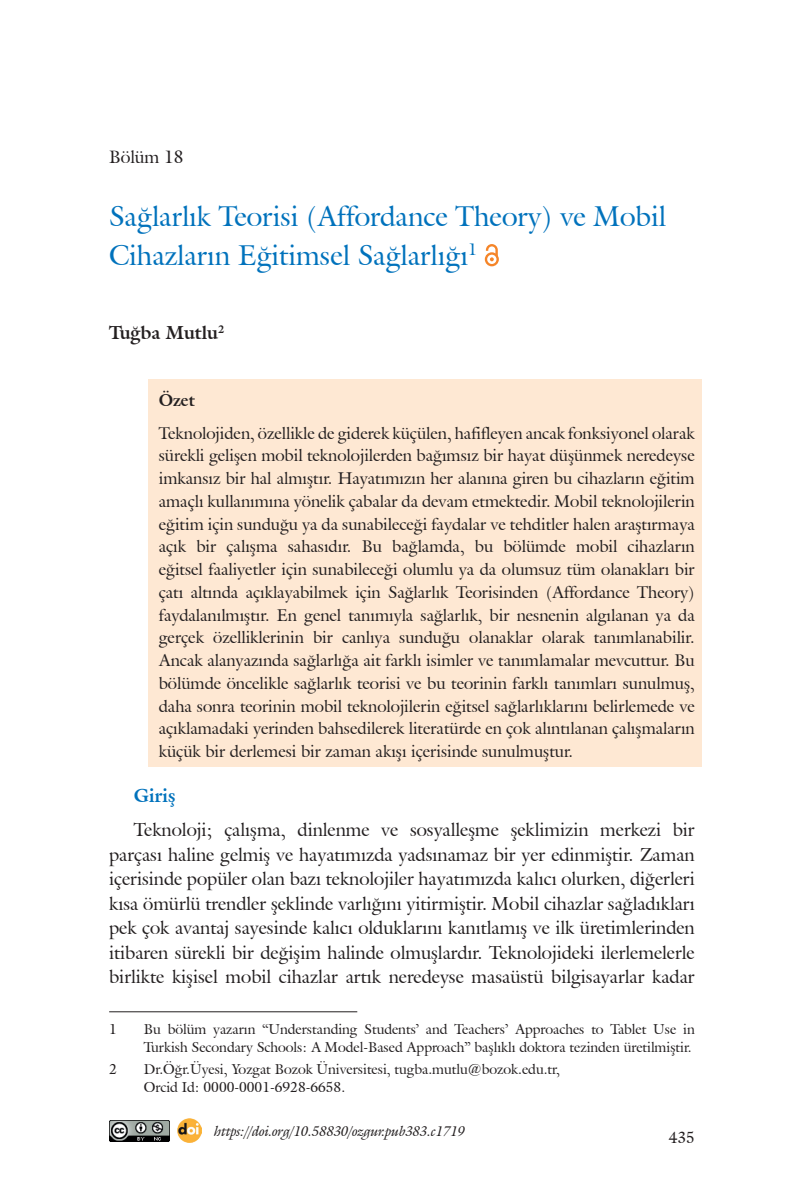
<style>
.page{position:relative;width:794px;height:1191px;background:#fff}
.page>*{position:absolute;margin:0;border:0;box-sizing:border-box;transform-origin:0 0}
.t1{font:28px/38.5px "Galliard IT Cby BT";color:#0072bc}
.t2{font:18.38px/24.5px "Galliard IT Cby BT";color:#231f20;text-align:justify}
.t3{font:700 18.38px "Galliard IT Cby BT";color:#231f20}
.t4{font:700 18.38px "Galliard IT Cby BT";color:#0072bc}
.t5{font:17.5px "Galliard IT Cby BT";color:#231f20}
.t6{font:16.62px/22.8px "Galliard IT Cby BT";color:#231f20;text-align:justify}
.t7{font:700 16.62px "Galliard IT Cby BT";color:#231f20}
.t8{font:15.75px "Galliard IT Cby BT";color:#231f20}
.t9{font:14px/17.5px "Galliard IT Cby BT";color:#231f20}
.t10{font:italic 14px "Galliard IT Cby BT";color:#231f20}
</style>
<div class="page">
<div style="left:148px;top:379px;width:554px;height:387px;background:#fee8d3"></div>
<svg style="left:485px;top:244px;width:14px;height:22px"></svg>
<hr style="left:109px;top:1011px;width:248px;height:1px;background:#231f20">
<img style="left:109px;top:1120px;width:60px;height:21px">
<img style="left:177px;top:1118px;width:24px;height:24px">
<p class="t5" style="left:109px;top:145px;width:76px">Bölüm 18</p>
<h1 class="t1" style="left:109px;top:197px;width:558px">Sağlarlık Teorisi (Affordance Theory) ve Mobil<br>Cihazların Eğitimsel Sağlarlığı<sup>1</sup></h1>
<p class="t3" style="left:109px;top:320px;width:117px">Tuğba Mutlu<sup>2</sup></p>
<p class="t7" style="left:159px;top:389px;width:38px">Özet</p>
<p class="t6" style="left:159px;top:421px;width:537px">Teknolojiden, özellikle de giderek küçülen, hafifleyen ancak fonksiyonel olarak sürekli gelişen mobil teknolojilerden bağımsız bir hayat düşünmek neredeyse imkansız bir hal almıştır. Hayatımızın her alanına giren bu cihazların eğitim amaçlı kullanımına yönelik çabalar da devam etmektedir. Mobil teknolojilerin eğitim için sunduğu ya da sunabileceği faydalar ve tehditler halen araştırmaya açık bir çalışma sahasıdır. Bu bağlamda, bu bölümde mobil cihazların eğitsel faaliyetler için sunabileceği olumlu ya da olumsuz tüm olanakları bir çatı altında açıklayabilmek için Sağlarlık Teorisinden (Affordance Theory) faydalanılmıştır. En genel tanımıyla sağlarlık, bir nesnenin algılanan ya da gerçek özelliklerinin bir canlıya sunduğu olanaklar olarak tanımlanabilir.<br>Ancak alanyazında sağlarlığa ait farklı isimler ve tanımlamalar mevcuttur. Bu bölümde öncelikle sağlarlık teorisi ve bu teorinin farklı tanımları sunulmuş, daha sonra teorinin mobil teknolojilerin eğitsel sağlarlıklarını belirlemede ve açıklamadaki yerinden bahsedilerek literatürde en çok alıntılanan çalışmaların küçük bir derlemesi bir zaman akışı içerisinde sunulmuştur.</p>
<p class="t4" style="left:134px;top:783px;width:43px">Giriş</p>
<p class="t2" style="left:109px;top:817px;width:587px;text-indent:25px">Teknoloji; çalışma, dinlenme ve sosyalleşme şeklimizin merkezi bir parçası haline gelmiş ve hayatımızda yadsınamaz bir yer edinmiştir. Zaman içerisinde popüler olan bazı teknolojiler hayatımızda kalıcı olurken, diğerleri kısa ömürlü trendler şeklinde varlığını yitirmiştir. Mobil cihazlar sağladıkları pek çok avantaj sayesinde kalıcı olduklarını kanıtlamış ve ilk üretimlerinden itibaren sürekli bir değişim halinde olmuşlardır. Teknolojideki ilerlemelerle birlikte kişisel mobil cihazlar artık neredeyse masaüstü bilgisayarlar kadar</p>
<p class="t9" style="left:109px;top:1020px;width:9px">1</p>
<p class="t9" style="left:144px;top:1020px;width:552px">Bu bölüm yazarın “Understanding Students’ and Teachers’ Approaches to Tablet Use in<br>Turkish Secondary Schools: A Model-Based Approach” başlıklı doktora tezinden üretilmiştir.</p>
<p class="t9" style="left:109px;top:1060px;width:9px">2</p>
<p class="t9" style="left:144px;top:1060px;width:417px">Dr.Öğr.Üyesi, Yozgat Bozok Üniversitesi, tugba.mutlu@bozok.edu.tr,<br>Orcid Id: 0000-0001-6928-6658.</p>
<p class="t10" style="left:214px;top:1121px;width:252px">https://doi.org/10.58830/ozgur.pub383.c1719</p>
<p class="t8" style="left:668px;top:1127px;width:28px">435</p>
</div>
